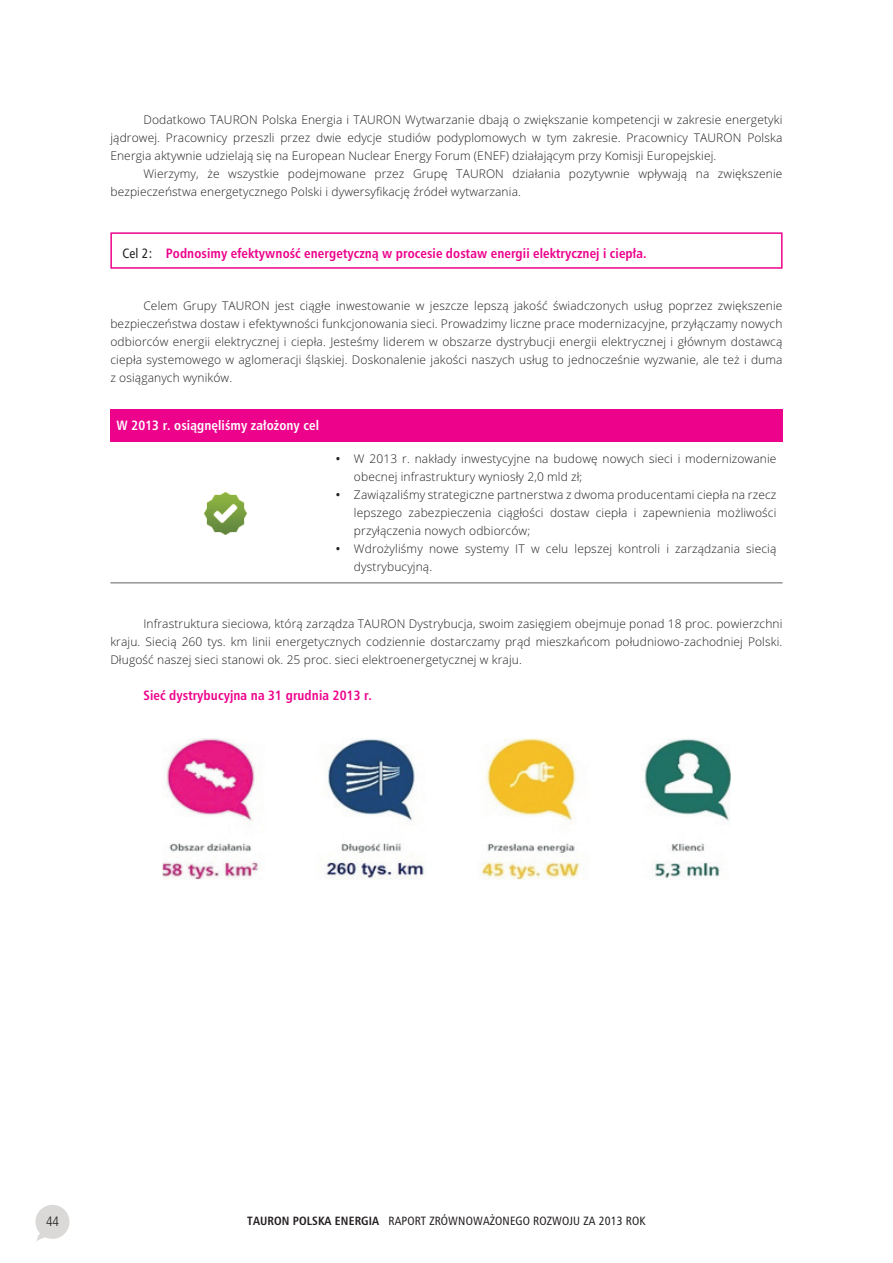
<style>
.page{position:relative;width:893px;height:1263px;background:#fff}
.page>*{position:absolute;margin:0;border:0;box-sizing:border-box;transform-origin:0 0}
.t1{font:700 13.5px "Humnst 777 Cn EU";letter-spacing:.005em;color:#ed028c}
.t2{font:700 13.5px "Humnst 777 Cn EU";letter-spacing:.005em;color:#fff}
.t3{font:300 13.5px "Frutiger LT Com 47 Light Cn";color:#231f20}
.t4{font:300 12px/18px "Open Sans";letter-spacing:.01em;color:#231f20;text-align:justify}
.t5{font:12px "Humnst 777 Cn EU";letter-spacing:.01em;color:#231f20}
.s1{font-weight:400;color:#231f20}
.s2{font-weight:600}
.s3{font-weight:700}
</style>
<div class="page">
<svg style="left:35px;top:1205px;width:34px;height:37px"></svg>
<div style="left:110px;top:232px;width:672px;height:37px;border:2px solid #ed028c"></div>
<div style="left:110px;top:409px;width:672px;height:33px;background:#ed028c"></div>
<hr style="left:110px;top:582px;width:672px;height:2px;background:#939598">
<img style="left:205px;top:492px;width:41px;height:42px">
<img style="left:162px;top:738px;width:568px;height:142px">
<p class="t4" style="left:110px;top:112px;width:673px;text-indent:33px">Dodatkowo TAURON Polska Energia i TAURON Wytwarzanie dbaj¹ o zwiêkszanie kompetencji w zakresie energetyki j¹drowej. Pracownicy przeszli przez dwie edycje studiów podyplomowych w tym zakresie. Pracownicy TAURON Polska Energia aktywnie udzielaj¹ siê na European Nuclear Energy Forum (ENEF) dzia³aj¹cym przy Komisji Europejskiej.</p>
<p class="t4" style="left:110px;top:166px;width:673px;text-indent:33px">Wierzymy, ¿e wszystkie podejmowane przez Grupê TAURON dzia³ania pozytywnie wp³ywaj¹ na zwiêkszenie bezpieczeñstwa energetycznego Polski i dywersyfikacjê Ÿróde³ wytwarzania.</p>
<p class="t1" style="left:122px;top:248px;width:525px"><span class="s1">Cel 2:</span> Podnosimy efektywnoœæ energetyczn¹ w procesie dostaw energii elektrycznej i ciep³a.</p>
<p class="t4" style="left:110px;top:298px;width:673px;text-indent:33px">Celem Grupy TAURON jest ci¹g³e inwestowanie w jeszcze lepsz¹ jakoœæ œwiadczonych us³ug poprzez zwiêkszenie bezpieczeñstwa dostaw i efektywnoœci funkcjonowania sieci. Prowadzimy liczne prace modernizacyjne, przy³¹czamy nowych odbiorców energii elektrycznej i ciep³a. Jesteœmy liderem w obszarze dystrybucji energii elektrycznej i g³ównym dostawc¹ ciep³a systemowego w aglomeracji œl¹skiej. Doskonalenie jakoœci naszych us³ug to jednoczeœnie wyzwanie, ale te¿ i duma z osi¹ganych wyników.</p>
<p class="t2" style="left:116px;top:420px;width:204px">W 2013 r. osi¹gnêliœmy za³o¿ony cel</p>
<p class="t4" style="left:354px;top:451px;width:424px;text-indent:-18px"><span class="s2">•</span> W 2013 r. nak³ady inwestycyjne na budowê nowych sieci i modernizowanie obecnej infrastruktury wynios³y 2,0 mld z³;</p>
<p class="t4" style="left:354px;top:487px;width:424px;text-indent:-18px"><span class="s2">•</span> Zawi¹zaliœmy strategiczne partnerstwa z dwoma producentami ciep³a na rzecz lepszego zabezpieczenia ci¹g³oœci dostaw ciep³a i zapewnienia mo¿liwoœci przy³¹czenia nowych odbiorców;</p>
<p class="t4" style="left:354px;top:541px;width:424px;text-indent:-18px"><span class="s2">•</span> Wdro¿yliœmy nowe systemy IT w celu lepszej kontroli i zarz¹dzania sieci¹ dystrybucyjn¹.</p>
<p class="t4" style="left:110px;top:616px;width:673px;text-indent:33px">Infrastruktura sieciowa, któr¹ zarz¹dza TAURON Dystrybucja, swoim zasiêgiem obejmuje ponad 18 proc. powierzchni kraju. Sieci¹ 260 tys. km linii energetycznych codziennie dostarczamy pr¹d mieszkañcom po³udniowo-zachodniej Polski.<br>D³ugoœæ naszej sieci stanowi ok. 25 proc. sieci elektroenergetycznej w kraju.</p>
<p class="t1" style="left:143px;top:690px;width:230px">Sieæ dystrybucyjna na 31 grudnia 2013 r.</p>
<p class="t3" style="left:46px;top:1213px;width:14px">44</p>
<p class="t5" style="left:247px;top:1216px;width:399px"><span class="s3">TAURON POLSKA ENERGIA</span> RAPORT ZRÓWNOWA¯ONEGO ROZWOJU ZA 2013 ROK</p>
</div>
